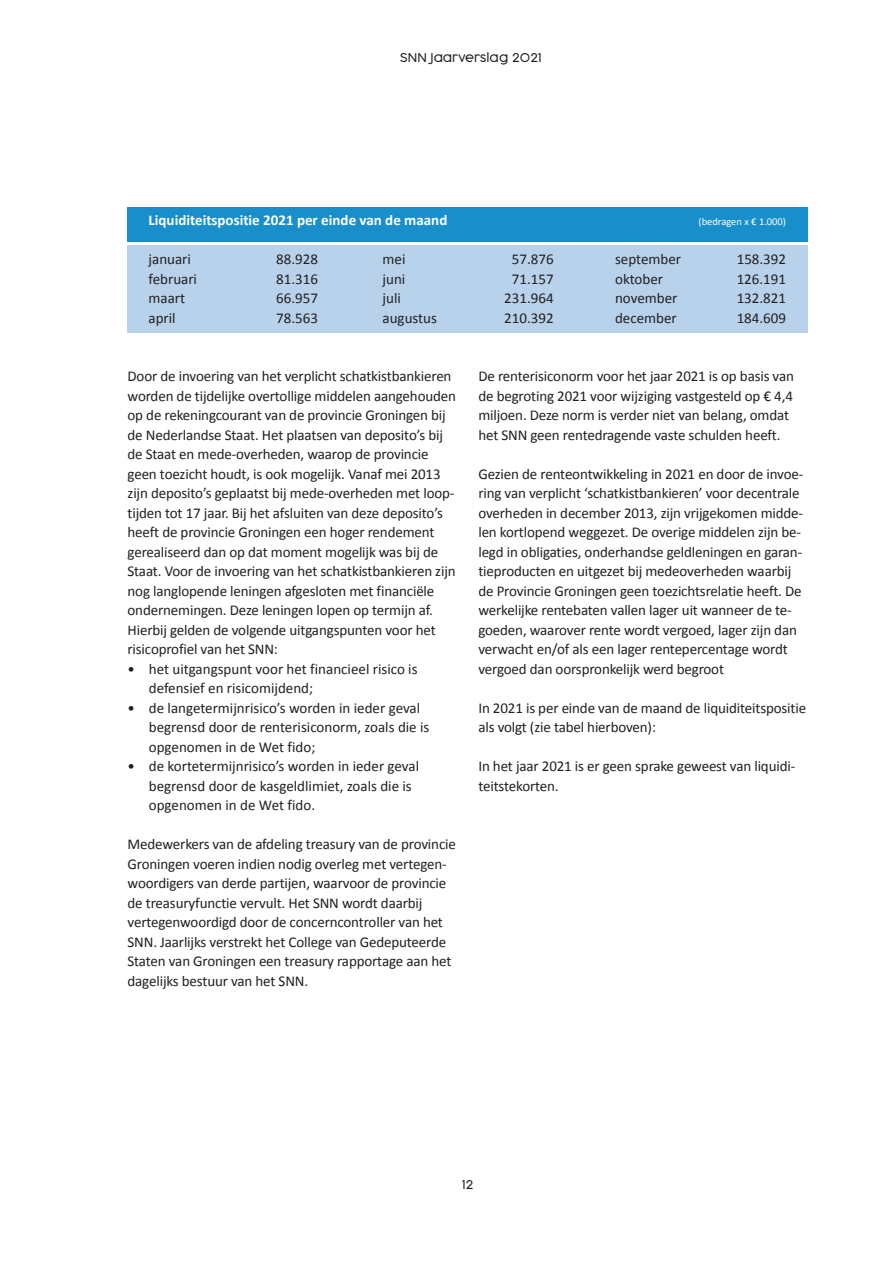
<style>
.page{position:relative;width:893px;height:1263px;background:#fff}
.page>*{position:absolute;margin:0;border:0;box-sizing:border-box;transform-origin:0 0}
.t1{font:15px/19.5px "Calibri";letter-spacing:-.01em;color:#231f20}
.t2{font:700 15px "Calibri";color:#fff}
.t3{font:300 12px "Cocogoose Pro";color:#231f20}
.t4{font:10.5px "Calibri";color:#fff}
</style>
<div class="page">
<div style="left:128px;top:207px;width:680px;height:34px;background:#188fcb"></div>
<div style="left:128px;top:246px;width:680px;height:87px;background:#b8d2eb"></div>
<p class="t3" style="left:400px;top:50px;width:143px">SNN Jaarverslag 2021</p>
<p class="t2" style="left:149px;top:211px;width:300px">Liquiditeitspositie 2021 per einde van de maand</p>
<p class="t4" style="left:698px;top:215px;width:89px">(bedragen x € 1.000)</p>
<p class="t1" style="left:149px;top:249px;width:44px">januari</p>
<p class="t1" style="left:276px;top:249px;width:43px">88.928</p>
<p class="t1" style="left:383px;top:249px;width:24px">mei</p>
<p class="t1" style="left:512px;top:249px;width:43px">57.876</p>
<p class="t1" style="left:615px;top:249px;width:68px">september</p>
<p class="t1" style="left:737px;top:249px;width:51px">158.392</p>
<p class="t1" style="left:149px;top:268px;width:50px">februari</p>
<p class="t1" style="left:276px;top:268px;width:43px">81.316</p>
<p class="t1" style="left:383px;top:268px;width:24px">juni</p>
<p class="t1" style="left:512px;top:268px;width:43px">71.157</p>
<p class="t1" style="left:615px;top:268px;width:50px">oktober</p>
<p class="t1" style="left:737px;top:268px;width:51px">126.191</p>
<p class="t1" style="left:149px;top:288px;width:38px">maart</p>
<p class="t1" style="left:276px;top:288px;width:43px">66.957</p>
<p class="t1" style="left:383px;top:288px;width:20px">juli</p>
<p class="t1" style="left:504px;top:288px;width:51px">231.964</p>
<p class="t1" style="left:615px;top:288px;width:64px">november</p>
<p class="t1" style="left:737px;top:288px;width:51px">132.821</p>
<p class="t1" style="left:149px;top:307px;width:29px">april</p>
<p class="t1" style="left:276px;top:307px;width:43px">78.563</p>
<p class="t1" style="left:383px;top:307px;width:56px">augustus</p>
<p class="t1" style="left:504px;top:307px;width:51px">210.392</p>
<p class="t1" style="left:615px;top:307px;width:63px">december</p>
<p class="t1" style="left:737px;top:307px;width:51px">184.609</p>
<p class="t1" style="left:128px;top:366px;width:330px">Door de invoering van het verplicht schatkistbankieren worden de tijdelijke overtollige middelen aangehouden op de rekeningcourant van de provincie Groningen bij de Nederlandse Staat. Het plaatsen van deposito’s bij de Staat en mede-overheden, waarop de provincie geen toezicht houdt, is ook mogelijk. Vanaf mei 2013 zijn deposito’s geplaatst bij mede-overheden met loop&shy;tijden tot 17 jaar. Bij het afsluiten van deze deposito’s heeft de provincie Groningen een hoger rendement gerealiseerd dan op dat moment mogelijk was bij de Staat. Voor de invoering van het schatkistbankieren zijn nog langlopende leningen afgesloten met financiële ondernemingen. Deze leningen lopen op termijn af.<br>Hierbij gelden de volgende uitgangspunten voor het risicoprofiel van het SNN:</p>
<p class="t1" style="left:149px;top:658px;width:270px;text-indent:-21px">• het uitgangspunt voor het financieel risico is defensief en risicomijdend;</p>
<p class="t1" style="left:149px;top:697px;width:282px;text-indent:-21px">• de langetermijnrisico’s worden in ieder geval begrensd door de renterisiconorm, zoals die is opgenomen in de Wet fido;</p>
<p class="t1" style="left:149px;top:756px;width:272px;text-indent:-21px">• de kortetermijnrisico’s worden in ieder geval begrensd door de kasgeldlimiet, zoals die is opgenomen in de Wet fido.</p>
<p class="t1" style="left:128px;top:834px;width:330px">Medewerkers van de afdeling treasury van de provincie Groningen voeren indien nodig overleg met vertegen&shy;woordigers van derde partijen, waarvoor de provincie de treasuryfunctie vervult. Het SNN wordt daarbij vertegenwoordigd door de concerncontroller van het SNN. Jaarlijks verstrekt het College van Gedeputeerde Staten van Groningen een treasury rapportage aan het dagelijks bestuur van het SNN.</p>
<p class="t1" style="left:478px;top:366px;width:317px">De renterisiconorm voor het jaar 2021 is op basis van de begroting 2021 voor wijziging vastgesteld op € 4,4 miljoen. Deze norm is verder niet van belang, omdat het SNN geen rentedragende vaste schulden heeft.</p>
<p class="t1" style="left:478px;top:463px;width:327px">Gezien de renteontwikkeling in 2021 en door de invoe&shy;ring van verplicht ‘schatkistbankieren’ voor decentrale overheden in december 2013, zijn vrijgekomen midde&shy;len kortlopend weggezet. De overige middelen zijn be&shy;legd in obligaties, onderhandse geldleningen en garan&shy;tieproducten en uitgezet bij medeoverheden waarbij de Provincie Groningen geen toezichtsrelatie heeft. De werkelijke rentebaten vallen lager uit wanneer de te&shy;goeden, waarover rente wordt vergoed, lager zijn dan verwacht en/of als een lager rentepercentage wordt vergoed dan oorspronkelijk werd begroot</p>
<p class="t1" style="left:478px;top:697px;width:329px">In 2021 is per einde van de maand de liquiditeitspositie als volgt (zie tabel hierboven):</p>
<p class="t1" style="left:478px;top:756px;width:318px">In het jaar 2021 is er geen sprake geweest van liquidi&shy;teitstekorten.</p>
<p class="t3" style="left:462px;top:1176px;width:13px">12</p>
</div>
